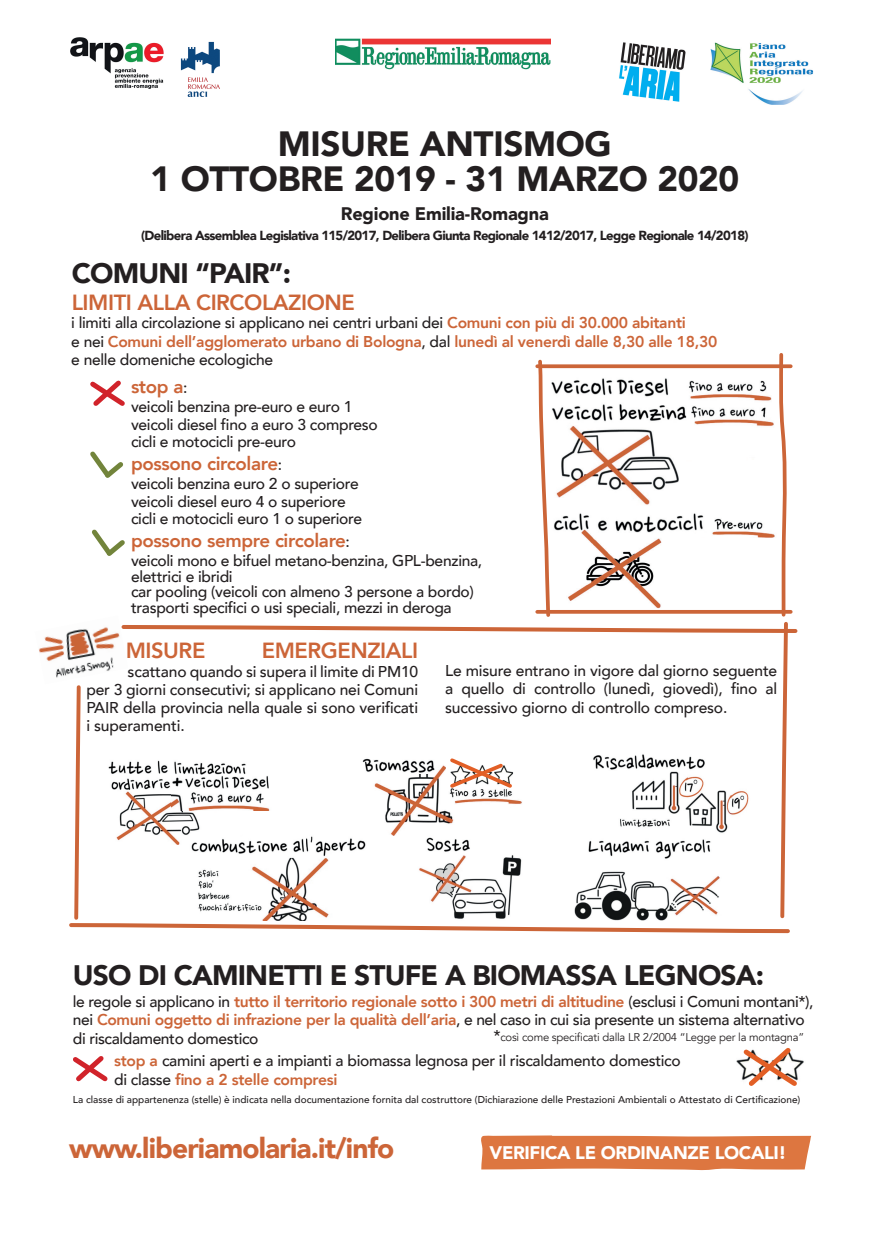
<style>
.page{position:relative;width:886px;height:1241px;background:#fff}
.page>*{position:absolute;margin:0;border:0;box-sizing:border-box;transform-origin:0 0}
.t1{font:900 35px/35px "Avenir";letter-spacing:-.01em;color:#231f20;text-align:center}
.t2{font:900 28.12px "Avenir";letter-spacing:-.03em;color:#231f20}
.t3{font:900 28.12px "Avenir";letter-spacing:-.03em;color:#cc6538}
.t4{font:800 21.88px "Avenir";letter-spacing:-.02em;color:#cc6538}
.t5{font:800 18.75px "Avenir";letter-spacing:-.02em;color:#cc6538}
.t6{font:900 18.19px "Avenir";letter-spacing:-.02em;color:#fff}
.t7{font:900 18.12px "Avenir";letter-spacing:-.01em;color:#231f20}
.t8{font:500 15.62px/18.1px "Avenir";letter-spacing:-.02em;color:#231f20}
.t9{font:800 15.62px/18.1px "Avenir";letter-spacing:-.02em;color:#cc6538}
.t10{font:900 13.12px "Avenir";letter-spacing:-.05em;color:#231f20}
.t11{font:11.25px "Avenir";letter-spacing:-.02em;color:#231f20}
.t12{font:500 10px "Avenir";color:#231f20}
.s1{font-weight:500;color:#231f20}
.s2{font-weight:500;font-size:15.62px;color:#231f20}
.s3{font-weight:800;color:#cc6538}
.s4{font-weight:500;font-size:15.62px}
</style>
<div class="page">
<img style="left:39px;top:634px;width:28px;height:44px">
<img style="left:710px;top:43px;width:103px;height:62px">
<img style="left:335px;top:38px;width:216px;height:31px">
<img style="left:180px;top:41px;width:40px;height:56px">
<img style="left:619px;top:42px;width:67px;height:60px">
<img style="left:71px;top:37px;width:92px;height:52px">
<svg style="left:73px;top:1056px;width:35px;height:26px"></svg>
<img style="left:736px;top:1059px;width:68px;height:6px">
<svg style="left:739px;top:1048px;width:62px;height:38px"></svg>
<svg style="left:481px;top:1135px;width:330px;height:35px;background:#e28d61"></svg>
<div style="left:490px;top:1140px;width:305px;height:24px;background:#dd7640"></div>
<svg style="left:67px;top:353px;width:731px;height:581px"></svg>
<h1 class="t1" style="left:150px;top:126px;width:590px">MISURE ANTISMOG<br>1 OTTOBRE 2019 - 31 MARZO 2020</h1>
<p class="t7" style="left:341px;top:198px;width:209px">Regione Emilia-Romagna</p>
<p class="t10" style="left:141px;top:224px;width:609px">(Delibera Assemblea Legislativa 115/2017, Delibera Giunta Regionale 1412/2017, Legge Regionale 14/2018)</p>
<h2 class="t2" style="left:72px;top:249px;width:221px">COMUNI “PAIR”:</h2>
<h3 class="t4" style="left:72px;top:286px;width:285px">LIMITI ALLA CIRCOLAZIONE</h3>
<p class="t9" style="left:71px;top:314px;width:647px"><span class="s1">i limiti alla circolazione si applicano nei centri urbani dei</span> Comuni con più di 30.000 abitanti<br><span class="s1">e nei</span> Comuni dell’agglomerato urbano di Bologna<span class="s1">, dal</span> lunedì al venerdì dalle 8,30 alle 18,30 <span class="s1">e nelle domeniche ecologiche</span></p>
<p class="t5" style="left:131px;top:372px;width:58px">stop a<span class="s2">:</span></p>
<p class="t8" style="left:131px;top:397px;width:248px;line-height:17.4px">veicoli benzina pre-euro e euro 1 veicoli diesel fino a euro 3 compreso cicli e motocicli pre-euro</p>
<p class="t5" style="left:131px;top:449px;width:153px">possono circolare<span class="s2">:</span></p>
<p class="t8" style="left:131px;top:474px;width:233px;line-height:17.4px">veicoli benzina euro 2 o superiore veicoli diesel euro 4 o superiore cicli e motocicli euro 1 o superiore</p>
<p class="t5" style="left:131px;top:525px;width:220px">possono sempre circolare<span class="s2">:</span></p>
<p class="t8" style="left:131px;top:551px;width:353px;line-height:15.6px">veicoli mono e bifuel metano-benzina, GPL-benzina, elettrici e ibridi<br>car pooling (veicoli con almeno 3 persone a bordo) trasporti specifici o usi speciali, mezzi in deroga</p>
<h3 class="t4" style="left:126px;top:633px;width:81px">MISURE</h3>
<h3 class="t4" style="left:262px;top:633px;width:158px">EMERGENZIALI</h3>
<p class="t8" style="left:86px;top:661px;width:333px;text-align:justify;text-indent:41px">scattano quando si supera il limite di PM10 per 3 giorni consecutivi; si applicano nei Comuni PAIR della provincia nella quale si sono verificati i superamenti.</p>
<p class="t8" style="left:445px;top:661px;width:334px;text-align:justify">Le misure entrano in vigore dal giorno seguente a quello di controllo (lunedì, giovedì), fino al successivo giorno di controllo compreso.</p>
<h2 class="t2" style="left:73px;top:950px;width:693px">USO DI CAMINETTI E STUFE A BIOMASSA LEGNOSA:</h2>
<p class="t8" style="left:73px;top:991px;width:742px">le regole si applicano in <span class="s3">tutto il territorio regionale sotto i 300 metri di altitudine</span> (esclusi i Comuni montani*), nei <span class="s3">Comuni oggetto di infrazione per la qualità dell’aria</span>, e nel caso in cui sia presente un sistema alternativo di riscaldamento domestico</p>
<p class="t8" style="left:114px;top:1049px;width:568px;line-height:18.8px"><span class="s3">stop a</span> camini aperti e a impianti a biomassa legnosa per il riscaldamento domestico di classe <span class="s3">fino a 2 stelle compresi</span></p>
<p class="t11" style="left:493px;top:1029px;width:312px"><span class="s4">*</span>così come specificati dalla LR 2/2004 “Legge per la montagna”</p>
<p class="t12" style="left:73px;top:1090px;width:729px">La classe di appartenenza (stelle) è indicata nella documentazione fornita dal costruttore (Dichiarazione delle Prestazioni Ambientali o Attestato di Certificazione)</p>
<h2 class="t3" style="left:69px;top:1123px;width:327px">www.liberiamolaria.it/info</h2>
<p class="t6" style="left:490px;top:1136px;width:299px">VERIFICA LE ORDINANZE LOCALI!</p>
</div>
